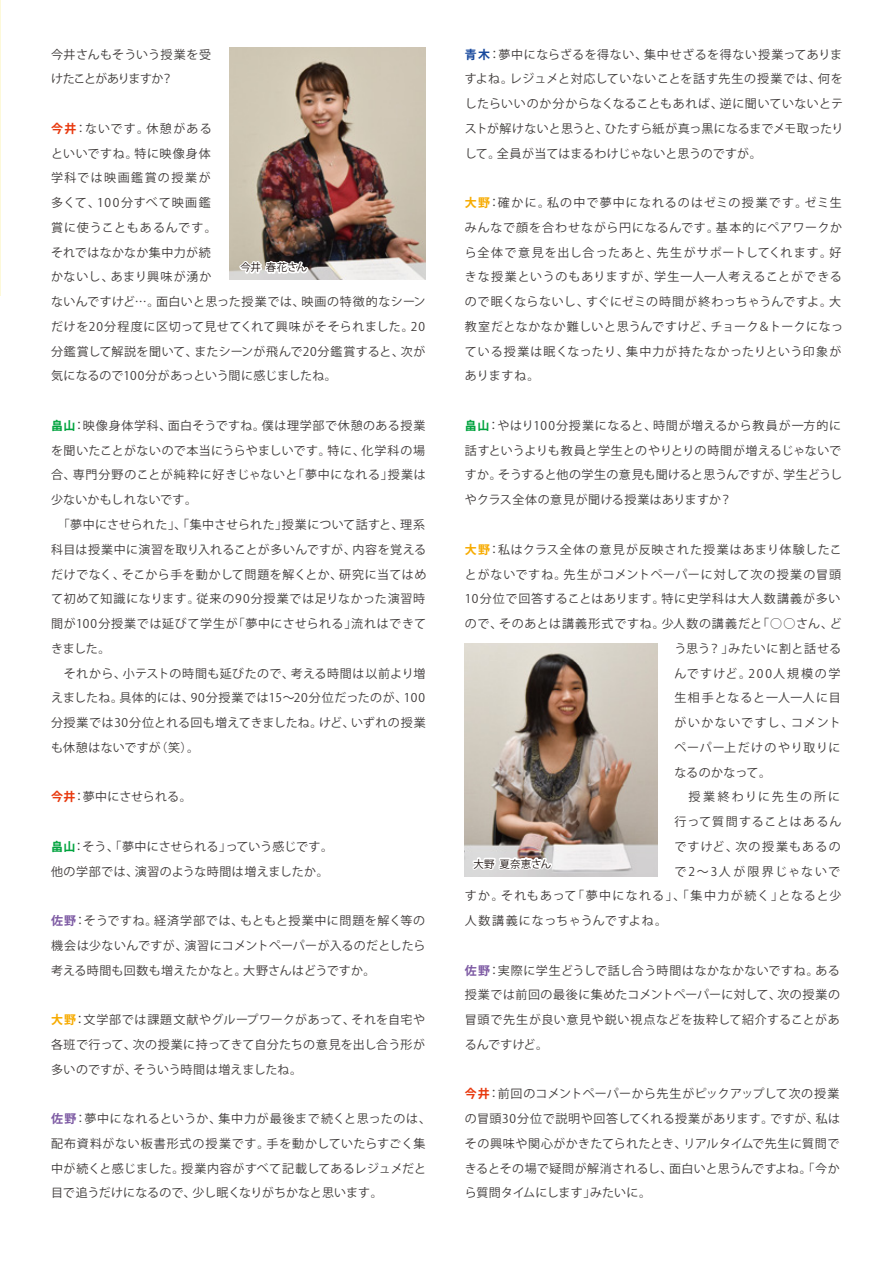
<style>
.page{position:relative;width:893px;height:1263px;background:#fff}
.page>*{position:absolute;margin:0;border:0;box-sizing:border-box;transform-origin:0 0}
.t1{font:12px/24.8px "Koz Go Pro";letter-spacing:.04em;color:#3e3a39;text-align:justify}
.t2{font:12px/24.8px "Koz Go Pro";letter-spacing:.06em;color:#3e3a39}
.t3{font:12px "Koz Go Pro";letter-spacing:.065em;color:#3e3a39}
.t4{font:12px/24.8px "Koz Go Pro";letter-spacing:.015em;color:#3e3a39}
.t5{font:12px "Koz Go Pro";letter-spacing:.095em;color:#3e3a39}
.t6{font:12px "Koz Go Pro";letter-spacing:.075em;color:#3e3a39}
.t7{font:12px/24.8px "Koz Go Pro";letter-spacing:-.005em;color:#3e3a39}
.t8{font:12px "Koz Go Pro";letter-spacing:.135em;color:#3e3a39}
.t9{font:12px "Koz Go Pro";letter-spacing:.1em;color:#3e3a39}
.t10{font:12px "Koz Go Pro";letter-spacing:.085em;color:#3e3a39}
.t11{font:12px "Koz Go Pro";letter-spacing:.15em;color:#3e3a39}
.t12{font:12px "Koz Go Pro";letter-spacing:.005em;color:#3e3a39}
.t13{font:12px "Koz Go Pro";letter-spacing:.17em;color:#3e3a39}
.t14{font:12px "Koz Go Pro";letter-spacing:.01em;color:#3e3a39}
.t15{font:10.5px "Koz Go Pro";letter-spacing:-.025em;color:#3e3a39}
.s1{font-weight:700;color:#e8380d}
.s2{font-weight:700;color:#00a33e}
.s3{font-weight:700;color:#7d5aa3}
.s4{font-weight:700;color:#f7ab00}
.s5{font-weight:700;color:#18499d}
</style>
<div class="page">
<img style="left:229px;top:48px;width:196px;height:232px">
<img style="left:465px;top:644px;width:192px;height:233px">
<svg style="left:236px;top:251px;width:74px;height:26px"></svg>
<svg style="left:468px;top:850px;width:86px;height:27px"></svg>
<p class="t7" style="left:51px;top:42px;width:162px">今井さんもそういう授業を受けたことがありますか？</p>
<p class="t1" style="left:51px;top:116px;width:376px;text-align:left"><span class="s1">今井</span>：ないです。休憩がある<br>といいですね。特に映像身体<br>学科では映画鑑賞の授業が<br>多くて、100分すべて映画鑑<br>賞に使うこともあるんです。<br>それではなかなか集中力が続<br>かないし、あまり興味が湧か<br>ないんですけど…。面白いと思った授業では、映画の特徴的なシーンだけを20分程度に区切って見せてくれて興味がそそられました。20分鑑賞して解説を聞いて、またシーンが飛んで20分鑑賞すると、次が気になるので100分があっという間に感じましたね。</p>
<p class="t1" style="left:51px;top:413px;width:377px;text-align:left"><span class="s2">畠山</span>：映像身体学科、面白そうですね。僕は理学部で休憩のある授業を聞いたことがないので本当にうらやましいです。特に、化学科の場合、専門分野のことが純粋に好きじゃないと「夢中になれる」授業は少ないかもしれないです。<br>　「夢中にさせられた」、「集中させられた」授業について話すと、理系科目は授業中に演習を取り入れることが多いんですが、内容を覚えるだけでなく、そこから手を動かして問題を解くとか、研究に当てはめて初めて知識になります。従来の90分授業では足りなかった演習時間が100分授業では延びて学生が「夢中にさせられる」流れはできてきました。<br>　それから、小テストの時間も延びたので、考える時間は以前より増えましたね。具体的には、90分授業では15～20分位だったのが、100分授業では30分位とれる回も増えてきましたね。けど、いずれの授業も休憩はないですが（笑）。</p>
<p class="t12" style="left:51px;top:789px;width:142px"><span class="s1">今井</span>：夢中にさせられる。</p>
<p class="t4" style="left:51px;top:834px;width:284px"><span class="s2">畠山</span>：そう、「夢中にさせられる」っていう感じです。他の学部では、演習のような時間は増えましたか。</p>
<p class="t1" style="left:51px;top:909px;width:376px"><span class="s3">佐野</span>：そうですね。経済学部では、もともと授業中に問題を解く等の機会は少ないんですが、演習にコメントペーパーが入るのだとしたら考える時間も回数も増えたかなと。大野さんはどうですか。</p>
<p class="t1" style="left:51px;top:1008px;width:376px"><span class="s4">大野</span>：文学部では課題文献やグループワークがあって、それを自宅や各班で行って、次の授業に持ってきて自分たちの意見を出し合う形が多いのですが、そういう時間は増えましたね。</p>
<p class="t1" style="left:51px;top:1107px;width:382px;text-align:left"><span class="s3">佐野</span>：夢中になれるというか、集中力が最後まで続くと思ったのは、配布資料がない板書形式の授業です。手を動かしていたらすごく集中が続くと感じました。授業内容がすべて記載してあるレジュメだと目で追うだけになるので、少し眠くなりがちかなと思います。</p>
<p class="t15" style="left:240px;top:261px;width:68px">今井 春花さん</p>
<p class="t1" style="left:465px;top:42px;width:380px"><span class="s5">青木</span>：夢中にならざるを得ない、集中せざるを得ない授業ってありますよね。レジュメと対応していないことを話す先生の授業では、何をしたらいいのか分からなくなることもあれば、逆に聞いていないとテストが解けないと思うと、ひたすら紙が真っ黒になるまでメモ取ったりして。全員が当てはまるわけじゃないと思うのですが。</p>
<p class="t2" style="left:465px;top:191px;width:380px"><span class="s4">大野</span>：確かに。私の中で夢中になれるのはゼミの授業です。ゼミ生みんなで顔を合わせながら円になるんです。基本的にペアワークから全体で意見を出し合ったあと、先生がサポートしてくれます。好きな授業というのもありますが、学生一人一人考えることができるので眠くならないし、すぐにゼミの時間が終わっちゃうんですよ。大教室だとなかなか難しいと思うんですけど、チョーク＆トークになっている授業は眠くなったり、集中力が持たなかったりという印象がありますね。</p>
<p class="t1" style="left:465px;top:413px;width:379px"><span class="s2">畠山</span>：やはり100分授業になると、時間が増えるから教員が一方的に話すというよりも教員と学生とのやりとりの時間が増えるじゃないですか。そうすると他の学生の意見も聞けると思うんですが、学生どうしやクラス全体の意見が聞ける授業はありますか？</p>
<p class="t6" style="left:465px;top:542px;width:378px"><span class="s4">大野</span>：私はクラス全体の意見が反映された授業はあまり体験したこ</p>
<p class="t3" style="left:465px;top:566px;width:378px">とがないですね。先生がコメントペーパーに対して次の授業の冒頭</p>
<p class="t2" style="left:465px;top:587px;width:377px">10分位で回答することはあります。特に史学科は大人数講義が多い</p>
<p class="t3" style="left:465px;top:616px;width:378px">ので、そのあとは講義形式ですね。少人数の講義だと「○○さん、ど</p>
<p class="t1" style="left:674px;top:636px;width:168px">う思う？」みたいに割と話せる</p>
<p class="t8" style="left:674px;top:665px;width:168px">んですけど。200人規模の学</p>
<p class="t6" style="left:674px;top:690px;width:168px">生相手となると一人一人に目</p>
<p class="t9" style="left:674px;top:715px;width:168px">がいかないですし、コメント</p>
<p class="t3" style="left:674px;top:740px;width:168px">ペーパー上だけのやり取りに</p>
<p class="t14" style="left:674px;top:764px;width:98px">なるのかなって。</p>
<p class="t13" style="left:674px;top:789px;width:167px">　授業終わりに先生の所に</p>
<p class="t10" style="left:674px;top:814px;width:169px">行って質問することはあるん</p>
<p class="t5" style="left:674px;top:839px;width:168px">ですけど、次の授業もあるの</p>
<p class="t11" style="left:674px;top:863px;width:167px">で2～3人が限界じゃないで</p>
<p class="t5" style="left:465px;top:888px;width:378px">すか。それもあって「夢中になれる」、「集中力が続く」となると少</p>
<p class="t1" style="left:465px;top:909px;width:204px">人数講義になっちゃうんですよね。</p>
<p class="t1" style="left:465px;top:958px;width:377px"><span class="s3">佐野</span>：実際に学生どうしで話し合う時間はなかなかないですね。ある授業では前回の最後に集めたコメントペーパーに対して、次の授業の冒頭で先生が良い意見や鋭い視点などを抜粋して紹介することがあるんですけど。</p>
<p class="t1" style="left:465px;top:1082px;width:377px"><span class="s1">今井</span>：前回のコメントペーパーから先生がピックアップして次の授業の冒頭30分位で説明や回答してくれる授業があります。ですが、私はその興味や関心がかきたてられたとき、リアルタイムで先生に質問できるとその場で疑問が解消されるし、面白いと思うんですよね。「今から質問タイムにします」みたいに。</p>
<p class="t15" style="left:473px;top:857px;width:79px">大野 夏奈恵さん</p>
</div>
